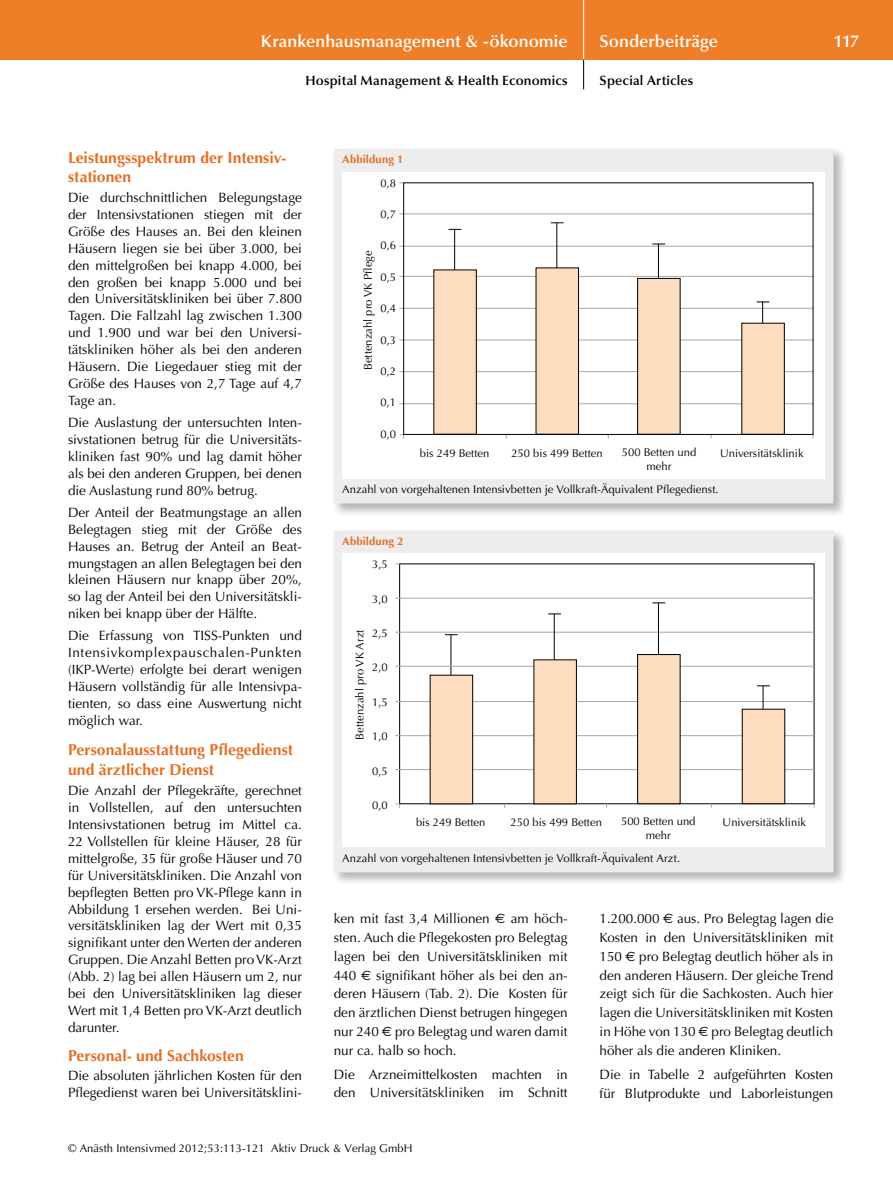
<style>
.page{position:relative;width:893px;height:1191px;background:#fff}
.page>*{position:absolute;margin:0;border:0;box-sizing:border-box;transform-origin:0 0}
.t1{font:600 17.25px "Optima";color:#fff}
.t2{font:700 15.75px/19.5px "Optima";letter-spacing:.005em;color:#e56f24}
.t3{font:13.5px/17px "Optima";color:#000;text-align:justify}
.t4{font:600 13.5px "Optima";letter-spacing:.015em;color:#000}
.t5{font:11.25px/13.5px "Optima";color:#000;text-align:center}
.t6{font:700 11.25px "Optima";letter-spacing:.015em;color:#e56f24}
.s1{font-family:"Euro Sans"}
</style>
<div class="page">
<div style="left:0;top:0;width:893px;height:60px;background:#f07e26"></div>
<hr style="left:583px;top:0;width:1px;height:60px;background:#fff">
<svg style="left:583px;top:60px;width:1px;height:29px"></svg>
<div style="left:331px;top:147px;width:517px;height:371px;background:#000;opacity:.3"></div>
<div style="left:334px;top:149px;width:499px;height:354px;background:#ededed"></div>
<div style="left:342px;top:172px;width:483px;height:306px;background:#fff"></div>
<hr style="left:399px;top:214px;width:414px;height:1px;background:#a8a8a7">
<hr style="left:399px;top:246px;width:414px;height:1px;background:#a8a8a7">
<hr style="left:399px;top:276px;width:414px;height:1px;background:#a8a8a7">
<hr style="left:399px;top:308px;width:414px;height:1px;background:#a8a8a7">
<hr style="left:399px;top:340px;width:414px;height:1px;background:#a8a8a7">
<hr style="left:399px;top:371px;width:414px;height:1px;background:#a8a8a7">
<hr style="left:399px;top:403px;width:414px;height:1px;background:#a8a8a7">
<div style="left:434px;top:270px;width:42px;height:164px;background:#fddcc0"></div>
<div style="left:434px;top:270px;width:43px;height:164px;border:1px solid #000"></div>
<hr style="left:454px;top:229px;width:1px;height:41px;background:#000">
<svg style="left:449px;top:229px;width:12px;height:1px"></svg>
<div style="left:536px;top:268px;width:42px;height:166px;background:#fddcc0"></div>
<div style="left:536px;top:268px;width:43px;height:166px;border:1px solid #000"></div>
<hr style="left:557px;top:223px;width:1px;height:45px;background:#000">
<svg style="left:551px;top:222px;width:13px;height:1px"></svg>
<div style="left:638px;top:278px;width:42px;height:156px;background:#fddcc0"></div>
<div style="left:637px;top:278px;width:43px;height:156px;border:1px solid #000"></div>
<hr style="left:658px;top:244px;width:1px;height:34px;background:#000">
<svg style="left:652px;top:244px;width:13px;height:1px"></svg>
<div style="left:742px;top:323px;width:42px;height:111px;background:#fddcc0"></div>
<svg style="left:757px;top:302px;width:12px;height:21px"></svg>
<div style="left:403px;top:183px;width:410px;height:252px;border:1px solid #000"></div>
<div style="left:331px;top:528px;width:517px;height:358px;background:#000;opacity:.3"></div>
<div style="left:334px;top:530px;width:499px;height:342px;background:#ededed"></div>
<div style="left:342px;top:554px;width:483px;height:293px;background:#fff"></div>
<hr style="left:451px;top:634px;width:1px;height:41px;background:#000">
<svg style="left:445px;top:634px;width:13px;height:1px"></svg>
<hr style="left:395px;top:598px;width:419px;height:1px;background:#a8a8a7">
<hr style="left:395px;top:632px;width:419px;height:1px;background:#a8a8a7">
<hr style="left:395px;top:666px;width:419px;height:1px;background:#a8a8a7">
<hr style="left:395px;top:701px;width:419px;height:1px;background:#a8a8a7">
<hr style="left:395px;top:735px;width:419px;height:1px;background:#a8a8a7">
<hr style="left:395px;top:769px;width:419px;height:1px;background:#a8a8a7">
<div style="left:534px;top:660px;width:42px;height:144px;background:#fddcc0"></div>
<div style="left:534px;top:659px;width:43px;height:145px;border:1px solid #000"></div>
<hr style="left:554px;top:614px;width:1px;height:46px;background:#000">
<svg style="left:548px;top:613px;width:13px;height:1px"></svg>
<div style="left:638px;top:654px;width:42px;height:149px;background:#fddcc0"></div>
<div style="left:637px;top:654px;width:43px;height:150px;border:1px solid #000"></div>
<hr style="left:658px;top:603px;width:1px;height:51px;background:#000">
<svg style="left:652px;top:602px;width:13px;height:1px"></svg>
<div style="left:742px;top:709px;width:43px;height:94px;background:#fddcc0"></div>
<div style="left:742px;top:709px;width:43px;height:95px;border:1px solid #000"></div>
<svg style="left:757px;top:685px;width:13px;height:24px"></svg>
<div style="left:430px;top:675px;width:43px;height:129px;background:#fddcc0"></div>
<div style="left:430px;top:675px;width:43px;height:129px;border:1px solid #000"></div>
<p class="t1" style="left:261px;top:31px;width:308px">Krankenhausmanagement &amp; -ökonomie</p>
<p class="t1" style="left:600px;top:31px;width:120px">Sonderbeiträge</p>
<p class="t1" style="left:834px;top:31px;width:27px">117</p>
<p class="t4" style="left:306px;top:73px;width:264px">Hospital Management &amp; Health Economics</p>
<p class="t4" style="left:600px;top:73px;width:95px">Special Articles</p>
<p class="t2" style="left:68px;top:148px;width:220px">Leistungsspektrum der Intensiv&shy;stationen</p>
<p class="t3" style="left:68px;top:189px;width:235px">Die durchschnittlichen Belegungstage der Intensivstationen stiegen mit der Größe des Hauses an. Bei den kleinen Häusern liegen sie bei über 3.000, bei den mittelgroßen bei knapp 4.000, bei den großen bei knapp 5.000 und bei den Universitätskliniken bei über 7.800<br>Tagen. Die Fallzahl lag zwischen 1.300 und 1.900 und war bei den Universi&shy;tätskliniken höher als bei den anderen Häusern. Die Liegedauer stieg mit der Größe des Hauses von 2,7 Tage auf 4,7<br>Tage an.</p>
<p class="t3" style="left:68px;top:414px;width:235px">Die Auslastung der untersuchten Inten&shy;sivstationen betrug für die Universitäts&shy;kliniken fast 90% und lag damit höher als bei den anderen Gruppen, bei denen die Auslastung rund 80% betrug.</p>
<p class="t3" style="left:68px;top:504px;width:235px">Der Anteil der Beatmungstage an allen Belegtagen stieg mit der Größe des Hauses an. Betrug der Anteil an Beat&shy;mungstagen an allen Belegtagen bei den kleinen Häusern nur knapp über 20%, so lag der Anteil bei den Universitätskli&shy;niken bei knapp über der Hälfte.</p>
<p class="t3" style="left:68px;top:627px;width:235px">Die Erfassung von TISS-Punkten und Intensivkomplexpauschalen-Punkten (IKP-Werte) erfolgte bei derart wenigen Häusern vollständig für alle Intensivpa&shy;tienten, so dass eine Auswertung nicht möglich war.</p>
<p class="t2" style="left:68px;top:740px;width:227px">Personalausstattung Pflegedienst und ärztlicher Dienst</p>
<p class="t3" style="left:68px;top:781px;width:235px">Die Anzahl der Pflegekräfte, gerechnet in Vollstellen, auf den untersuchten Intensivstationen betrug im Mittel ca.<br>22 Vollstellen für kleine Häuser, 28 für mittelgroße, 35 für große Häuser und 70 für Universitätskliniken. Die Anzahl von bepflegten Betten pro VK-Pflege kann in Abbildung 1 ersehen werden. Bei Uni&shy;versitätskliniken lag der Wert mit 0,35 signifikant unter den Werten der anderen Gruppen. Die Anzahl Betten pro VK-Arzt (Abb. 2) lag bei allen Häusern um 2, nur bei den Universitätskliniken lag dieser Wert mit 1,4 Betten pro VK-Arzt deutlich darunter.</p>
<p class="t2" style="left:68px;top:1045px;width:177px">Personal- und Sachkosten</p>
<p class="t3" style="left:68px;top:1067px;width:235px">Die absoluten jährlichen Kosten für den<br>Pflegedienst waren bei Universitätsklini-</p>
<p class="t6" style="left:342px;top:153px;width:63px">Abbildung 1</p>
<p class="t5" style="left:381px;top:176px;width:17px">0,8</p>
<p class="t5" style="left:381px;top:207px;width:17px">0,7</p>
<p class="t5" style="left:381px;top:239px;width:17px">0,6</p>
<p class="t5" style="left:381px;top:270px;width:17px">0,5</p>
<p class="t5" style="left:381px;top:302px;width:17px">0,4</p>
<p class="t5" style="left:381px;top:333px;width:17px">0,3</p>
<p class="t5" style="left:381px;top:364px;width:17px">0,2</p>
<p class="t5" style="left:381px;top:396px;width:17px">0,1</p>
<p class="t5" style="left:381px;top:427px;width:17px">0,0</p>
<p class="t5" style="left:362px;top:370px;width:121px;rotate:-90deg">Bettenzahl pro VK Pflege</p>
<p class="t5" style="left:420px;top:446px;width:71px">bis 249 Betten</p>
<p class="t5" style="left:511px;top:446px;width:93px">250 bis 499 Betten</p>
<p class="t5" style="left:622px;top:446px;width:76px">500 Betten und mehr</p>
<p class="t5" style="left:720px;top:446px;width:85px">Universitätsklinik</p>
<p class="t5" style="left:342px;top:482px;width:378px">Anzahl von vorgehaltenen Intensivbetten je Vollkraft-Äquivalent Pflegedienst.</p>
<p class="t6" style="left:342px;top:535px;width:63px">Abbildung 2</p>
<p class="t5" style="left:372px;top:558px;width:17px">3,5</p>
<p class="t5" style="left:372px;top:592px;width:17px">3,0</p>
<p class="t5" style="left:372px;top:626px;width:17px">2,5</p>
<p class="t5" style="left:372px;top:661px;width:17px">2,0</p>
<p class="t5" style="left:372px;top:695px;width:17px">1,5</p>
<p class="t5" style="left:372px;top:729px;width:17px">1,0</p>
<p class="t5" style="left:372px;top:764px;width:17px">0,5</p>
<p class="t5" style="left:372px;top:798px;width:17px">0,0</p>
<p class="t5" style="left:353px;top:739px;width:111px;rotate:-90deg">Bettenzahl pro VK Arzt</p>
<p class="t5" style="left:416px;top:815px;width:71px">bis 249 Betten</p>
<p class="t5" style="left:511px;top:815px;width:93px">250 bis 499 Betten</p>
<p class="t5" style="left:621px;top:815px;width:76px">500 Betten und mehr</p>
<p class="t5" style="left:723px;top:815px;width:85px">Universitätsklinik</p>
<p class="t5" style="left:342px;top:851px;width:339px">Anzahl von vorgehaltenen Intensivbetten je Vollkraft-Äquivalent Arzt.</p>
<p class="t3" style="left:334px;top:909px;width:235px;line-height:18.8px">ken mit fast 3,4 Millionen <span class="s1">€</span> am höch&shy;sten. Auch die Pflegekosten pro Belegtag lagen bei den Universitätskliniken mit 440 <span class="s1">€</span> signifikant höher als bei den an&shy;deren Häusern (Tab. 2). Die Kosten für den ärztlichen Dienst betrugen hingegen nur 240 <span class="s1">€</span> pro Belegtag und waren damit nur ca. halb so hoch.</p>
<p class="t3" style="left:334px;top:1065px;width:235px;line-height:18.8px">Die Arzneimittelkosten machten in den Universitätskliniken im Schnitt</p>
<p class="t3" style="left:600px;top:909px;width:235px;line-height:18.8px">1.200.000 <span class="s1">€</span> aus. Pro Belegtag lagen die Kosten in den Universitätskliniken mit 150 <span class="s1">€</span> pro Belegtag deutlich höher als in den anderen Häusern. Der gleiche Trend zeigt sich für die Sachkosten. Auch hier lagen die Universitätskliniken mit Kosten in Höhe von 130 <span class="s1">€</span> pro Belegtag deutlich höher als die anderen Kliniken.</p>
<p class="t3" style="left:600px;top:1065px;width:235px;line-height:18.8px">Die in Tabelle 2 aufgeführten Kosten für Blutprodukte und Laborleistungen</p>
<p class="t5" style="left:68px;top:1142px;width:346px">© Anästh Intensivmed 2012;53:113-121 Aktiv Druck &amp; Verlag GmbH</p>
</div>
